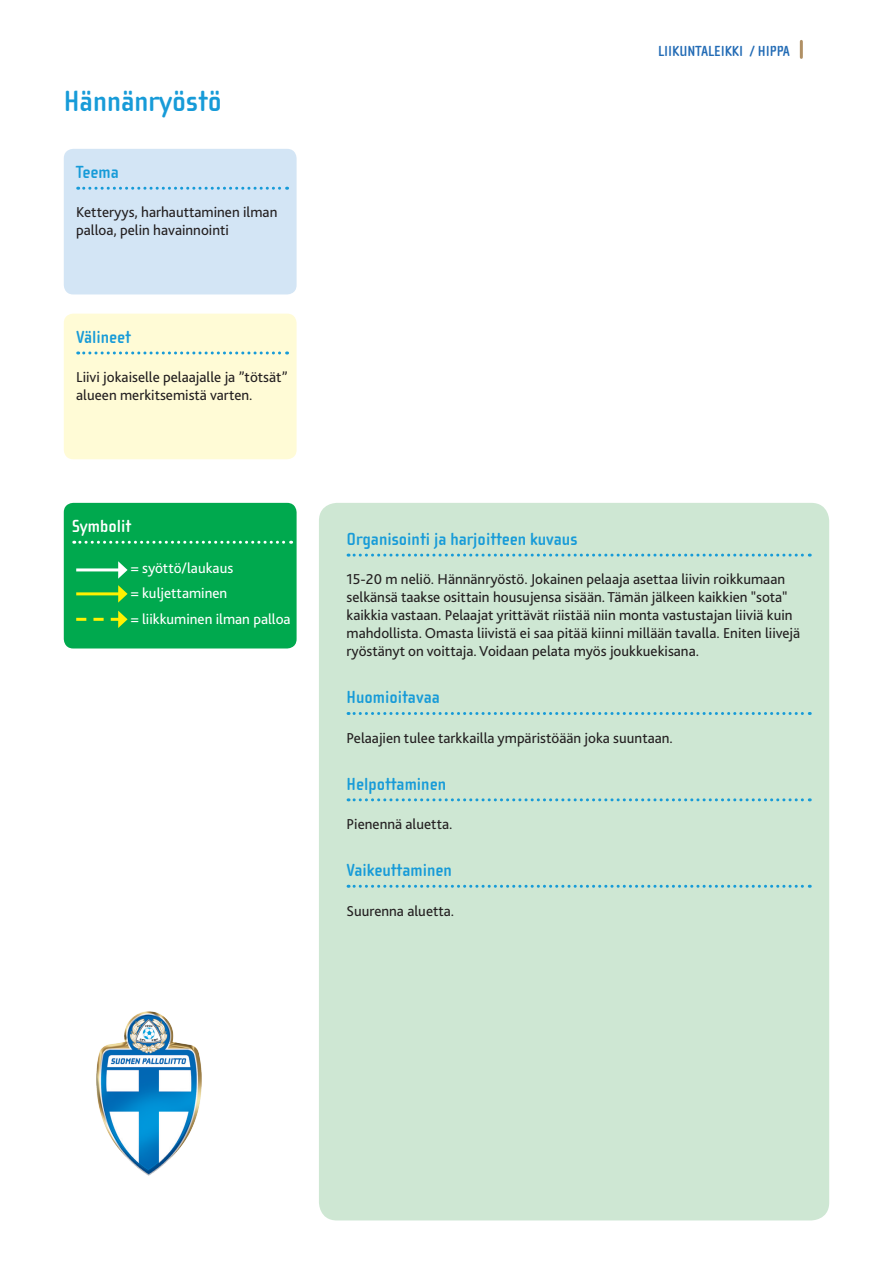
<style>
.page{position:relative;width:893px;height:1263px;background:#fff}
.page>*{position:absolute;margin:0;border:0;box-sizing:border-box;transform-origin:0 0}
.Harjoitusotsikko{font:700 30px "Cholla Sans OT";color:#179bd8}
.Harjoituslaatikko_ot{font:700 18px "Cholla Sans OT";color:#179bd8}
.Harjoituslaatikko_ot-2{font:700 18px "Cholla Sans OT";color:#fff}
.Leipäteksti{font:15px/18px "Bliss 2";color:#231f20}
.Leipäteksti-2{font:15px "Bliss 2";color:#fff}
.Sivunumero{font:700 15px "Cholla Sans OT";color:#226bb5}
</style>
<div class="page">
<div style="left:64px;top:149px;width:233px;height:145px;background:#d3e5f5;border-radius:9px"></div>
<svg style="left:78px;top:187px;width:210px;height:3px"></svg>
<div style="left:319px;top:503px;width:510px;height:717px;background:#cee7d3;border-radius:18px"></div>
<svg style="left:348px;top:554px;width:462px;height:3px"></svg>
<svg style="left:348px;top:712px;width:462px;height:3px"></svg>
<svg style="left:348px;top:798px;width:462px;height:3px"></svg>
<svg style="left:348px;top:885px;width:462px;height:3px"></svg>
<hr style="left:800px;top:41px;width:3px;height:16px;background:#b09065">
<div style="left:64px;top:314px;width:233px;height:145px;background:#fffbd6;border-radius:9px"></div>
<svg style="left:78px;top:351px;width:210px;height:3px"></svg>
<div style="left:64px;top:503px;width:233px;height:145px;background:#00a94e;border-radius:9px"></div>
<svg style="left:74px;top:541px;width:218px;height:3px"></svg>
<hr style="left:76px;top:568px;width:45px;height:3px;background:#fff">
<svg style="left:118px;top:561px;width:10px;height:18px"></svg>
<hr style="left:76px;top:592px;width:45px;height:3px;background:#fff101">
<svg style="left:118px;top:585px;width:10px;height:18px"></svg>
<svg style="left:76px;top:611px;width:52px;height:17px"></svg>
<img style="left:96px;top:1011px;width:106px;height:165px">
<p class="Harjoitusotsikko" style="left:64px;top:85px;width:160px">Hännänryöstö</p>
<p class="Harjoituslaatikko_ot" style="left:76px;top:163px;width:44px">Teema</p>
<p class="Leipäteksti" style="left:76px;top:203px;width:203px">Ketteryys, harhauttaminen ilman palloa, pelin havainnointi</p>
<p class="Harjoituslaatikko_ot" style="left:76px;top:327px;width:56px">Välineet</p>
<p class="Leipäteksti" style="left:76px;top:368px;width:213px">Liivi jokaiselle pelaajalle ja ”tötsät” alueen merkitsemistä varten.</p>
<p class="Harjoituslaatikko_ot-2" style="left:72px;top:517px;width:60px">Symbolit</p>
<p class="Leipäteksti-2" style="left:131px;top:559px;width:104px">= syöttö/laukaus</p>
<p class="Leipäteksti-2" style="left:131px;top:584px;width:98px">= kuljettaminen</p>
<p class="Leipäteksti-2" style="left:131px;top:609px;width:161px">= liikkuminen ilman palloa</p>
<p class="Sivunumero" style="left:658px;top:43px;width:133px">LIIKUNTALEIKKI / HIPPA</p>
<p class="Harjoituslaatikko_ot" style="left:347px;top:529px;width:232px">Organisointi ja harjoitteen kuvaus</p>
<p class="Leipäteksti" style="left:347px;top:570px;width:455px">15-20 m neliö. Hännänryöstö. Jokainen pelaaja asettaa liivin roikkumaan selkänsä taakse osittain housujensa sisään. Tämän jälkeen kaikkien "sota" kaikkia vastaan. Pelaajat yrittävät riistää niin monta vastustajan liiviä kuin mahdollista. Omasta liivistä ei saa pitää kiinni millään tavalla. Eniten liivejä ryöstänyt on voittaja. Voidaan pelata myös joukkuekisana.</p>
<p class="Harjoituslaatikko_ot" style="left:347px;top:688px;width:95px">Huomioitavaa</p>
<p class="Leipäteksti" style="left:347px;top:728px;width:328px">Pelaajien tulee tarkkailla ympäristöään joka suuntaan.</p>
<p class="Harjoituslaatikko_ot" style="left:347px;top:774px;width:101px">Helpottaminen</p>
<p class="Leipäteksti" style="left:347px;top:815px;width:107px">Pienennä aluetta.</p>
<p class="Harjoituslaatikko_ot" style="left:347px;top:860px;width:107px">Vaikeuttaminen</p>
<p class="Leipäteksti" style="left:347px;top:901px;width:109px">Suurenna aluetta.</p>
</div>
